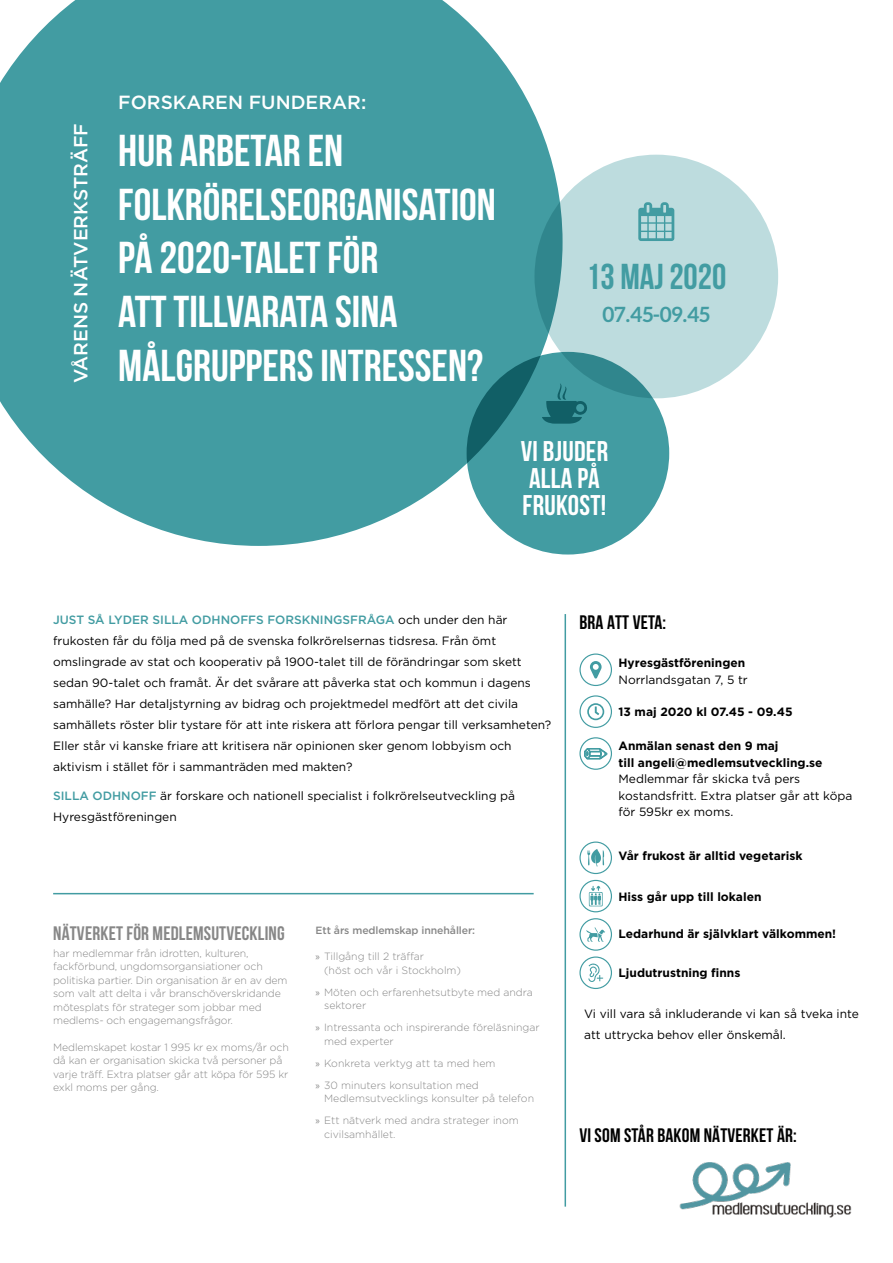
<style>
.page{position:relative;width:893px;height:1263px;background:#fff}
.page>*{position:absolute;margin:0;border:0;box-sizing:border-box;transform-origin:0 0}
.t1{font:700 44.55px/53.6px "Bebas Neue";color:#fff}
.t2{font:700 36px "Bebas Neue";color:#429ca2}
.t3{font:700 28.5px/26.8px "Bebas Neue";letter-spacing:.01em;color:#fff}
.t4{font:700 21px "Aleo";color:#429ca2}
.t5{font:700 19.5px "Bebas Neue";letter-spacing:.01em;color:#000}
.t6{font:700 19.5px "Bebas Neue";letter-spacing:.01em;color:#878787}
.t7{font:500 19.05px "Gotham";color:#fff}
.t8{font:12px/21px "Gotham";color:#000}
.t9{font:700 12px/16.5px "Gotham";color:#000}
.t10{font:300 10.5px/13.5px "Gotham";letter-spacing:-.01em;color:#878787}
.t11{font:500 10.5px "Gotham";letter-spacing:-.01em;color:#878787}
.s1{font-weight:500;color:#429ca2}
.s2{font-family:"Myriad Pro";font-weight:400}
</style>
<div class="page">
<svg style="left:0;top:0;width:560px;height:546px;background:#54a5ab"></svg>
<img style="left:680px;top:1162px;width:172px;height:55px">
<div style="left:467px;top:352px;width:202px;height:202px;background:#429ca2;border-radius:50%"></div>
<svg style="left:542px;top:383px;width:45px;height:41px"></svg>
<svg style="left:534px;top:155px;width:244px;height:243px;background:#afd3d6"></svg>
<div style="left:579px;top:841px;width:33px;height:33px;border:1px solid #429ca2;border-radius:50%"></div>
<div style="left:579px;top:653px;width:33px;height:33px;border:1px solid #429ca2;border-radius:50%"></div>
<div style="left:579px;top:695px;width:33px;height:33px;border:1px solid #429ca2;border-radius:50%"></div>
<div style="left:579px;top:737px;width:33px;height:33px;border:1px solid #429ca2;border-radius:50%"></div>
<div style="left:579px;top:880px;width:33px;height:32px;border:1px solid #429ca2;border-radius:50%"></div>
<div style="left:579px;top:918px;width:33px;height:33px;border:1px solid #429ca2;border-radius:50%"></div>
<div style="left:579px;top:956px;width:33px;height:33px;border:1px solid #429ca2;border-radius:50%"></div>
<svg style="left:584px;top:748px;width:23px;height:11px"></svg>
<svg style="left:588px;top:963px;width:15px;height:19px"></svg>
<svg style="left:586px;top:927px;width:19px;height:14px"></svg>
<svg style="left:587px;top:849px;width:17px;height:18px"></svg>
<svg style="left:589px;top:886px;width:14px;height:20px"></svg>
<svg style="left:590px;top:661px;width:12px;height:17px"></svg>
<svg style="left:587px;top:703px;width:17px;height:17px"></svg>
<hr style="left:53px;top:893px;width:481px;height:1px;background:#429ca2">
<hr style="left:565px;top:614px;width:1px;height:592px;background:#429ca2">
<svg style="left:638px;top:202px;width:36px;height:39px"></svg>
<h3 class="t7" style="left:68px;top:383px;width:262px;rotate:-90deg">VÅRENS NÄTVERKSTRÄFF</h3>
<h3 class="t7" style="left:118px;top:90px;width:249px">FORSKAREN FUNDERAR:</h3>
<h1 class="t1" style="left:118px;top:124px;width:379px">HUR ARBETAR EN<br>FOLKRÖRELSEORGANISATION<br>PÅ 2020-TALET FÖR<br>ATT TILLVARATA SINA<br>MÅLGRUPPERS INTRESSEN?</h1>
<h2 class="t2" style="left:586px;top:257px;width:142px">13 MAJ 2020</h2>
<h3 class="t4" style="left:602px;top:302px;width:109px">07.45-09.45</h3>
<h3 class="t3" style="left:521px;top:437px;width:89px">VI BJUDER<br>ALLA PÅ<br>FRUKOST!</h3>
<p class="t8" style="left:53px;top:609px;width:500px"><span class="s1">JUST SÅ LYDER SILLA ODHNOFFS FORSKNINGSFRÅGA</span> och under den här frukosten får du följa med på de svenska folkrörelsernas tidsresa. Från ömt omslingrade av stat och kooperativ på 1900-talet till de förändringar som skett sedan 90-talet och framåt. Är det svårare att påverka stat och kommun i dagens samhälle? Har detaljstyrning av bidrag och projektmedel medfört att det civila samhällets röster blir tystare för att inte riskera att förlora pengar till verksamheten?<br>Eller står vi kanske friare att kritisera när opinionen sker genom lobbyism och aktivism i stället för i sammanträden med makten?</p>
<p class="t8" style="left:53px;top:785px;width:463px"><span class="s1">SILLA ODHNOFF</span> är forskare och nationell specialist i folkrörelseutveckling på<br>Hyresgästföreningen</p>
<h3 class="t6" style="left:53px;top:923px;width:233px">NÄTVERKET FÖR MEDLEMSUTVECKLING</h3>
<p class="t10" style="left:53px;top:946px;width:236px">har medlemmar från idrotten, kulturen, fackförbund, ungdomsorgansiationer och politiska partier. Din organisation är en av dem som valt att delta i vår branschöverskridande mötesplats för strateger som jobbar med medlems- och engagemangsfrågor.</p>
<p class="t10" style="left:53px;top:1040px;width:237px">Medlemskapet kostar 1 995 kr ex moms/år och då kan er organisation skicka två personer på varje träff. Extra platser går att köpa för 595 kr exkl moms per gång.</p>
<p class="t11" style="left:316px;top:923px;width:161px">Ett års medlemskap innehåller:</p>
<p class="t10" style="left:324px;top:949px;width:139px;text-indent:-9px"><span class="s2">»</span> Tillgång till 2 träffar<br>(höst och vår i Stockholm)</p>
<p class="t10" style="left:324px;top:985px;width:210px;text-indent:-9px"><span class="s2">»</span> Möten och erfarenhetsutbyte med andra sektorer</p>
<p class="t10" style="left:324px;top:1020px;width:217px;text-indent:-9px"><span class="s2">»</span> Intressanta och inspirerande föreläsningar med experter</p>
<p class="t10" style="left:316px;top:1052px;width:181px;line-height:22px"><span class="s2">»</span> Konkreta verktyg att ta med hem <span class="s2">»</span> 30 minuters konsultation med</p>
<p class="t10" style="left:316px;top:1087px;width:220px;line-height:22px;text-indent:9px">Medlemsutvecklings konsulter på telefon <span class="s2">»</span> Ett nätverk med andra strateger inom</p>
<p class="t10" style="left:324px;top:1127px;width:73px">civilsamhället.</p>
<h3 class="t5" style="left:579px;top:611px;width:88px">BRA ATT VETA:</h3>
<p class="t9" style="left:618px;top:655px;width:128px">Hyresgästföreningen</p>
<p class="t8" style="left:618px;top:669px;width:131px">Norrlandsgatan 7, 5 tr</p>
<p class="t9" style="left:618px;top:703px;width:176px">13 maj 2020 kl 07.45 - 09.45</p>
<p class="t9" style="left:618px;top:738px;width:205px">Anmälan senast den 9 maj<br>till angeli@medlemsutveckling.se</p>
<p class="t8" style="left:618px;top:771px;width:235px;line-height:16.5px">Medlemmar får skicka två pers kostandsfritt. Extra platser går att köpa för 595kr ex moms.</p>
<p class="t9" style="left:618px;top:847px;width:186px">Vår frukost är alltid vegetarisk</p>
<p class="t9" style="left:618px;top:888px;width:144px">Hiss går upp till lokalen</p>
<p class="t9" style="left:618px;top:925px;width:219px">Ledarhund är självklart välkommen!</p>
<p class="t9" style="left:618px;top:964px;width:123px">Ljudutrustning finns</p>
<p class="t8" style="left:584px;top:1002px;width:276px">Vi vill vara så inkluderande vi kan så tveka inte att uttrycka behov eller önskemål.</p>
<h3 class="t5" style="left:579px;top:1125px;width:219px">VI SOM STÅR BAKOM NÄTVERKET ÄR:</h3>
</div>
